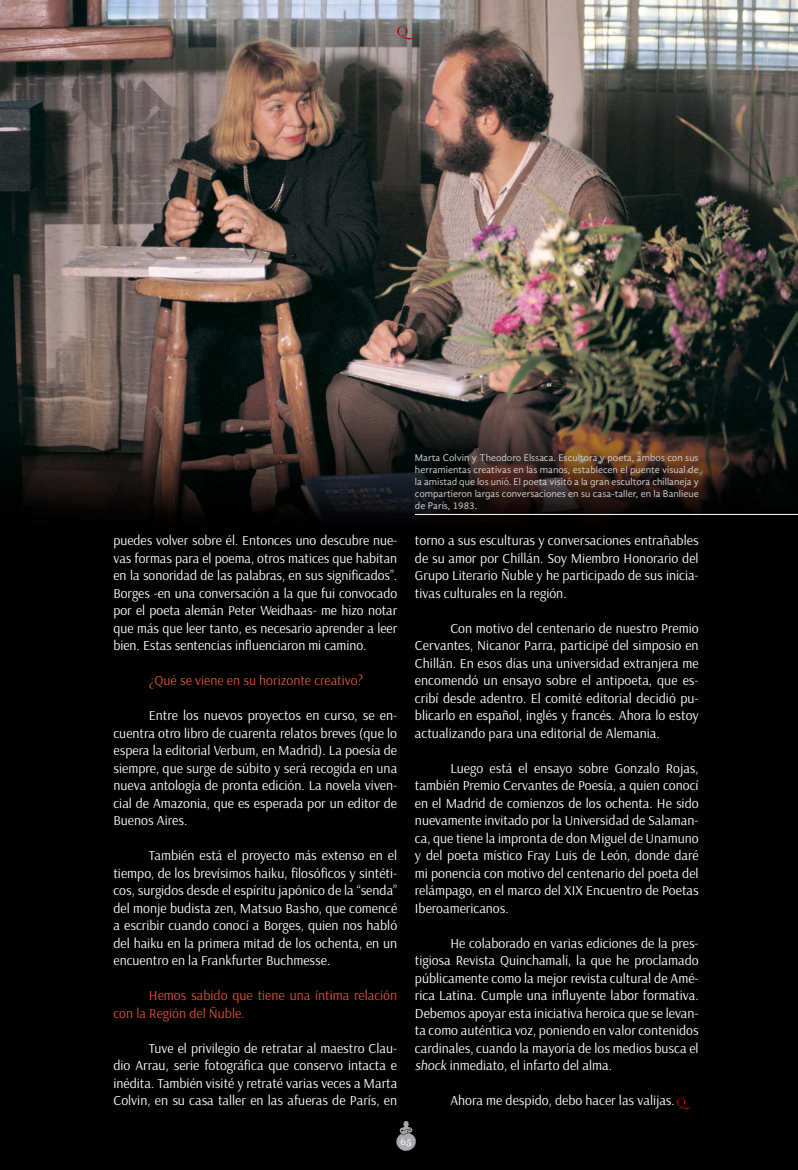
<style>
.page{position:relative;width:798px;height:1170px;background:#fff}
.page>*{position:absolute;margin:0;border:0;box-sizing:border-box;transform-origin:0 0}
.t1{font:13.75px/17.5px "Arsenal";color:#fff;text-align:justify}
.t2{font:13.75px/17.5px "Arsenal";color:#dc4f38}
.t3{font:10px/12px "Gandhi Sans";color:#d1d2d4;text-align:justify}
.t4{font:10px "Aver";color:#fff;scale:.95 1}
.s1{font-style:italic}
</style>
<div class="page">
<img style="left:0;top:0;width:797px;height:1169px">
<svg style="left:676px;top:1097px;width:15px;height:11px"></svg>
<hr style="left:415px;top:514px;width:382px;height:1px;background:#fff">
<svg style="left:396px;top:1120px;width:20px;height:31px"></svg>
<svg style="left:397px;top:26px;width:18px;height:13px"></svg>
<p class="t1" style="left:113px;top:531px;width:285px">puedes volver sobre él. Entonces uno descubre nue&shy;vas formas para el poema, otros matices que habitan en la sonoridad de las palabras, en sus significados”.<br>Borges -en una conversación a la que fui convocado por el poeta alemán Peter Weidhaas- me hizo notar que más que leer tanto, es necesario aprender a leer bien. Estas sentencias influenciaron mi camino.</p>
<p class="t2" style="left:149px;top:671px;width:216px">¿Qué se viene en su horizonte creativo?</p>
<p class="t1" style="left:113px;top:706px;width:285px;text-indent:35px">Entre los nuevos proyectos en curso, se en&shy;cuentra otro libro de cuarenta relatos breves (que lo espera la editorial Verbum, en Madrid). La poesía de siempre, que surge de súbito y será recogida en una nueva antología de pronta edición. La novela viven&shy;cial de Amazonia, que es esperada por un editor de Buenos Aires.</p>
<p class="t1" style="left:113px;top:846px;width:285px;text-indent:35px">También está el proyecto más extenso en el tiempo, de los brevísimos haiku, filosóficos y sintéti&shy;cos, surgidos desde el espíritu japónico de la “senda” del monje budista zen, Matsuo Basho, que comencé a escribir cuando conocí a Borges, quien nos habló del haiku en la primera mitad de los ochenta, en un encuentro en la Frankfurter Buchmesse.</p>
<p class="t2" style="left:113px;top:986px;width:285px;text-indent:35px">Hemos sabido que tiene una íntima relación con la Región del Ñuble.</p>
<p class="t1" style="left:113px;top:1039px;width:285px;text-indent:35px">Tuve el privilegio de retratar al maestro Clau&shy;dio Arrau, serie fotográfica que conservo intacta e inédita. También visité y retraté varias veces a Marta Colvin, en su casa taller en las afueras de París, en</p>
<p class="t3" style="left:415px;top:451px;width:285px">Marta Colvin y Theodoro Elssaca. Escultora y poeta, ambos con sus herramientas creativas en las manos, establecen el puente visual de la amistad que los unió. El poeta visitó a la gran escultora chillaneja y compartieron largas conversaciones en su casa-taller, en la Banlieue de París, 1983.</p>
<p class="t1" style="left:415px;top:531px;width:285px">torno a sus esculturas y conversaciones entrañables de su amor por Chillán. Soy Miembro Honorario del Grupo Literario Ñuble y he participado de sus inicia&shy;tivas culturales en la región.</p>
<p class="t1" style="left:415px;top:619px;width:285px;text-indent:35px">Con motivo del centenario de nuestro Premio Cervantes, Nicanor Parra, participé del simposio en Chillán. En esos días una universidad extranjera me encomendó un ensayo sobre el antipoeta, que es&shy;cribí desde adentro. El comité editorial decidió pu&shy;blicarlo en español, inglés y francés. Ahora lo estoy actualizando para una editorial de Alemania.</p>
<p class="t1" style="left:415px;top:759px;width:285px;text-indent:35px">Luego está el ensayo sobre Gonzalo Rojas, también Premio Cervantes de Poesía, a quien conocí en el Madrid de comienzos de los ochenta. He sido nuevamente invitado por la Universidad de Salaman&shy;ca, que tiene la impronta de don Miguel de Unamuno y del poeta místico Fray Luis de León, donde daré mi ponencia con motivo del centenario del poeta del relámpago, en el marco del XIX Encuentro de Poetas Iberoamericanos.</p>
<p class="t1" style="left:415px;top:934px;width:285px;text-indent:35px">He colaborado en varias ediciones de la pres&shy;tigiosa Revista Quinchamalí, la que he proclamado públicamente como la mejor revista cultural de Amé&shy;rica Latina. Cumple una influyente labor formativa.<br>Debemos apoyar esta iniciativa heroica que se levan&shy;ta como auténtica voz, poniendo en valor contenidos cardinales, cuando la mayoría de los medios busca el <span class="s1">shock</span> inmediato, el infarto del alma.</p>
<p class="t1" style="left:450px;top:1091px;width:226px">Ahora me despido, debo hacer las valijas.</p>
<p class="t4" style="left:400px;top:1135px;width:13px">65</p>
</div>
